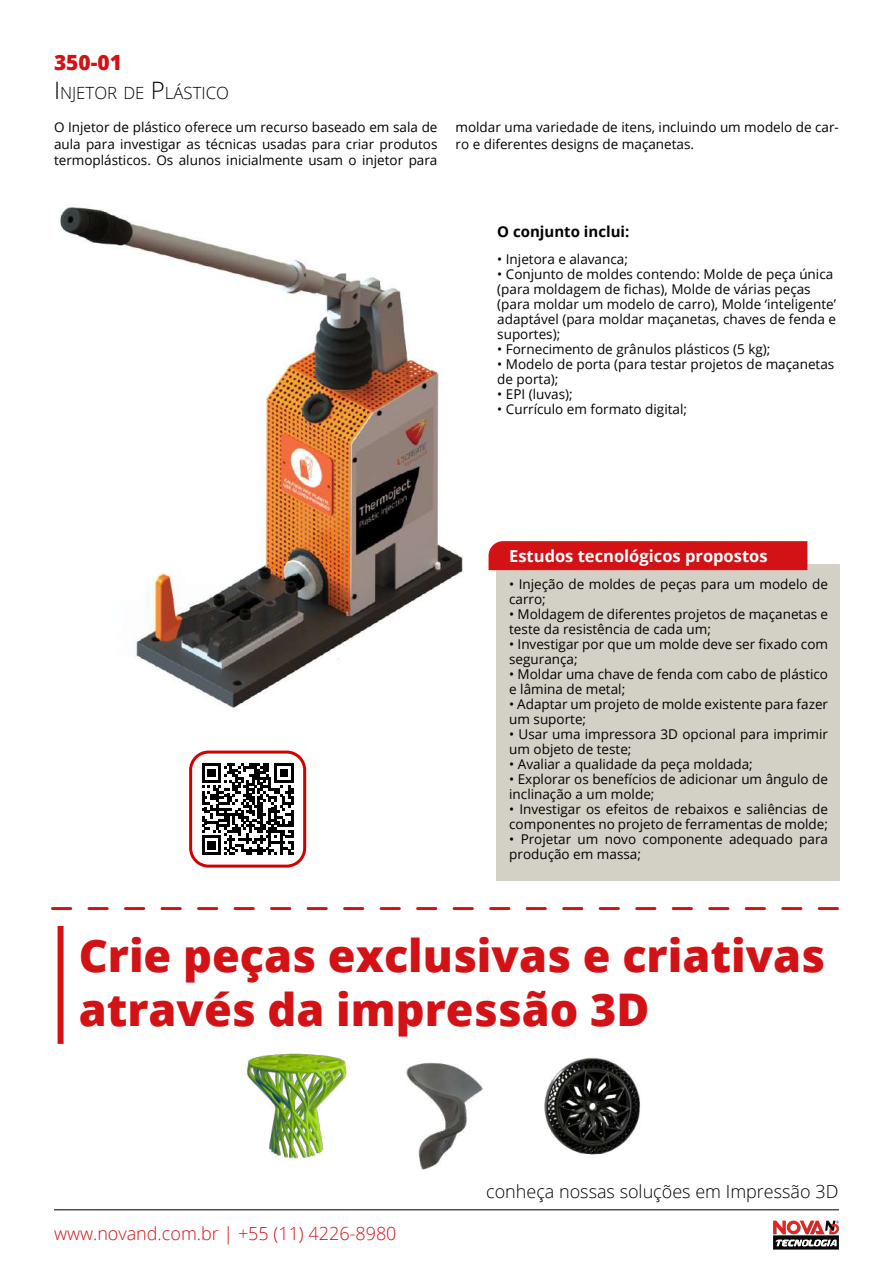
<style>
.page{position:relative;width:893px;height:1263px;background:#fff}
.page>*{position:absolute;margin:0;border:0;box-sizing:border-box;transform-origin:0 0}
.t1{font:800 45px/54px "Open Sans";color:#d31216}
.t2{font:800 21px "Open Sans";color:#d31216}
.t3{font:300 18px "Open Sans";color:#d31216}
.t4{font:300 18px "Open Sans";color:#000}
.t5{font:300 16.8px "Open Sans";color:#000}
.t6{font:700 16.5px "Open Sans";color:#fff}
.t7{font:700 15px "Open Sans";color:#000}
.t8{font:13.5px/15px "Open Sans";color:#000}
.s1{font-size:24px}
</style>
<div class="page">
<svg style="left:773px;top:1220px;width:66px;height:29px"></svg>
<hr style="left:54px;top:1209px;width:785px;height:1px;background:#50514d">
<img style="left:59px;top:207px;width:437px;height:502px">
<svg style="left:202px;top:763px;width:92px;height:92px"></svg>
<div style="left:189px;top:750px;width:117px;height:117px;border:3px solid #d30000;border-radius:18px"></div>
<img style="left:246px;top:1053px;width:104px;height:108px">
<img style="left:544px;top:1057px;width:96px;height:98px">
<img style="left:407px;top:1062px;width:76px;height:108px">
<div style="left:58px;top:926px;width:6px;height:118px;background:#d31216"></div>
<svg style="left:52px;top:907px;width:785px;height:3px"></svg>
<div style="left:496px;top:564px;width:343px;height:316px;background:#d3d1c6"></div>
<div style="left:489px;top:541px;width:318px;height:29px;background:#d31216"></div>
<h2 class="t2" style="left:54px;top:46px;width:70px">350-01</h2>
<p class="t5" style="left:54px;top:81px;width:177px"><span class="s1">I</span> NJETOR DE <span class="s1">P</span>LÁSTICO</p>
<p class="t8" style="left:54px;top:119px;width:385px;line-height:16.2px;text-align:justify">O Injetor de plástico oferece um recurso baseado em sala de aula para investigar as técnicas usadas para criar produtos termoplásticos. Os alunos inicialmente usam o injetor para</p>
<p class="t8" style="left:455px;top:119px;width:385px;line-height:16.2px">moldar uma variedade de itens, incluindo um modelo de car&shy;ro e diferentes designs de maçanetas.</p>
<p class="t7" style="left:497px;top:221px;width:134px">O conjunto inclui:</p>
<p class="t8" style="left:497px;top:251px;width:132px">• Injetora e alavanca;</p>
<p class="t8" style="left:497px;top:266px;width:340px">• Conjunto de moldes contendo: Molde de peça única (para moldagem de fichas), Molde de várias peças (para moldar um modelo de carro), Molde ‘inteligente’ adaptável (para moldar maçanetas, chaves de fenda e suportes);</p>
<p class="t8" style="left:497px;top:341px;width:275px">• Fornecimento de grânulos plásticos (5 kg);</p>
<p class="t8" style="left:497px;top:356px;width:339px">• Modelo de porta (para testar projetos de maçanetas de porta);</p>
<p class="t8" style="left:497px;top:386px;width:77px">• EPI (luvas);</p>
<p class="t8" style="left:497px;top:401px;width:191px">• Currículo em formato digital;</p>
<p class="t6" style="left:509px;top:544px;width:260px">Estudos tecnológicos propostos</p>
<p class="t8" style="left:509px;top:576px;width:320px">• Injeção de moldes de peças para um modelo de carro;</p>
<p class="t8" style="left:509px;top:606px;width:320px">• Moldagem de diferentes projetos de maçanetas e teste da resistência de cada um;</p>
<p class="t8" style="left:509px;top:636px;width:320px">• Investigar por que um molde deve ser fixado com segurança;</p>
<p class="t8" style="left:509px;top:666px;width:320px">• Moldar uma chave de fenda com cabo de plástico e lâmina de metal;</p>
<p class="t8" style="left:509px;top:696px;width:320px">• Adaptar um projeto de molde existente para fazer um suporte;</p>
<p class="t8" style="left:509px;top:726px;width:320px">• Usar uma impressora 3D opcional para imprimir um objeto de teste;</p>
<p class="t8" style="left:509px;top:756px;width:245px">• Avaliar a qualidade da peça moldada;</p>
<p class="t8" style="left:509px;top:771px;width:320px">• Explorar os benefícios de adicionar um ângulo de inclinação a um molde;</p>
<p class="t8" style="left:509px;top:801px;width:320px">• Investigar os efeitos de rebaixos e saliências de componentes no projeto de ferramentas de molde;</p>
<p class="t8" style="left:509px;top:831px;width:320px">• Projetar um novo componente adequado para produção em massa;</p>
<h1 class="t1" style="left:79px;top:926px;width:748px">Crie peças exclusivas e criativas através da impressão 3D</h1>
<h3 class="t3" style="left:54px;top:1221px;width:344px">www.novand.com.br | +55 (11) 4226-8980</h3>
<h3 class="t4" style="left:486px;top:1179px;width:354px">conheça nossas soluções em Impressão 3D</h3>
</div>
